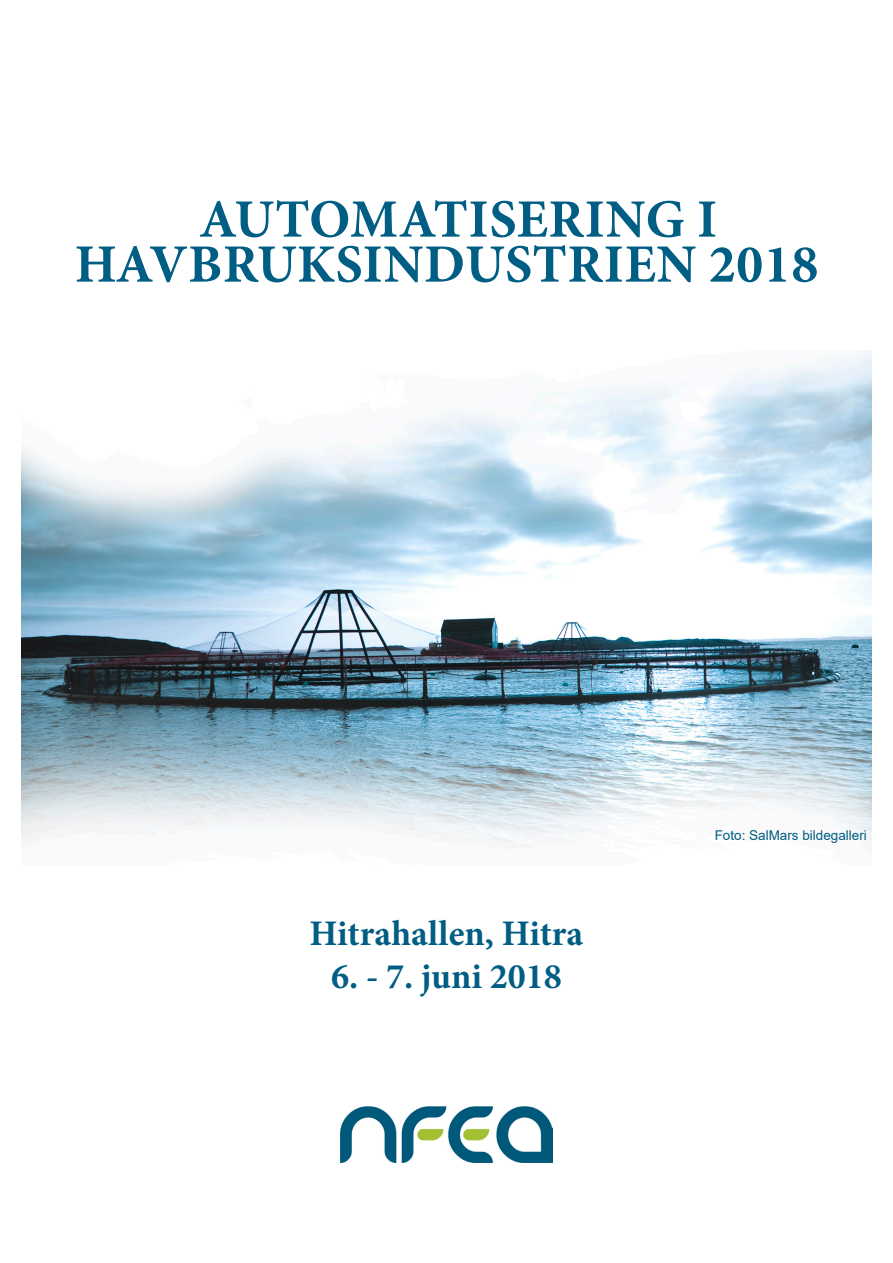
<style>
.page{position:relative;width:893px;height:1263px;background:#fff}
.page>*{position:absolute;margin:0;border:0;box-sizing:border-box;transform-origin:0 0}
.t1{font:700 54px "Minion Pro";letter-spacing:.01em;color:#005d83}
.t2{font:700 36px "Minion Pro";color:#005d83}
.t3{font:13.5px "Arial";color:#005d83}
</style>
<div class="page">
<img style="left:340px;top:1106px;width:213px;height:56px">
<img style="left:21px;top:351px;width:851px;height:501px">
<p class="t1" style="left:199px;top:181px;width:520px">AUTOMATISERING I</p>
<p class="t1" style="left:75px;top:226px;width:745px">HAVBRUKSINDUSTRIEN 2018</p>
<p class="t2" style="left:310px;top:908px;width:275px">Hitrahallen, Hitra</p>
<p class="t2" style="left:331px;top:951px;width:232px">6. - 7. juni 2018</p>
<p class="t3" style="left:715px;top:826px;width:154px">Foto: SalMars bildegalleri</p>
</div>
